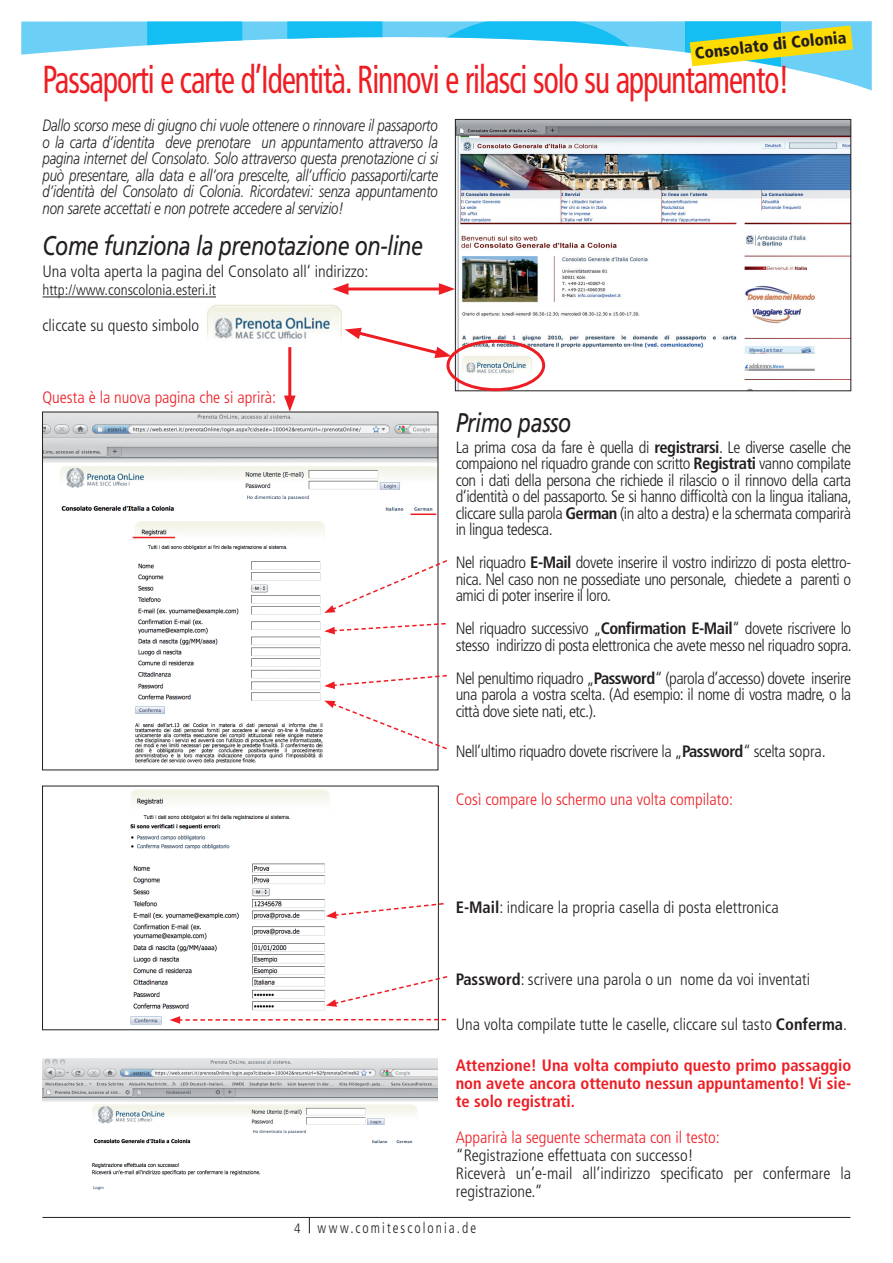
<style>
.page{position:relative;width:893px;height:1263px;background:#fff}
.page>*{position:absolute;margin:0;border:0;box-sizing:border-box;transform-origin:0 0}
.t1{font:condensed 39px "Frutiger";letter-spacing:-.03em;color:#ee1d23;scale:.8 1}
.t2{font:italic 27px "Frutiger";letter-spacing:-.02em;color:#231f20;scale:.8 1}
.t3{font:300 condensed 16.5px/16.5px "Frutiger";letter-spacing:-.01em;color:#231f20;text-align:justify}
.t4{font:italic 300 16.5px/16.5px "Frutiger";letter-spacing:-.01em;color:#231f20;text-align:justify;scale:.8 1}
.t5{font:300 condensed 16.5px/16.5px "Frutiger";letter-spacing:-.03em;color:#231f20}
.t6{font:700 condensed 16.5px/18px "Frutiger";color:#ee1d23;text-align:justify}
.t7{font:300 condensed 16.5px "Frutiger";color:#ee1d23}
.t8{font:900 condensed 16.5px "Frutiger";color:#231f20}
.t9{font:300 condensed 15px "Frutiger";color:#231f20}
.t10{font:300 condensed 15px "Frutiger";letter-spacing:.155em;color:#231f20;scale:.9 1}
.s1{font-weight:700}
.s2{font-size:13.5px}
</style>
<div class="page">
<hr style="left:43px;top:297px;width:173px;height:1px;background:#231f20">
<img style="left:43px;top:1058px;width:395px;height:132px">
<svg style="left:309px;top:1218px;width:1px;height:15px"></svg>
<hr style="left:43px;top:1217px;width:807px;height:1px;background:#231f20">
<svg style="left:21px;top:21px;width:851px;height:70px"></svg>
<svg style="left:147px;top:21px;width:235px;height:70px"></svg>
<svg style="left:399px;top:21px;width:268px;height:70px"></svg>
<svg style="left:685px;top:21px;width:95px;height:70px"></svg>
<img style="left:457px;top:121px;width:392px;height:268px">
<div style="left:455px;top:119px;width:396px;height:272px;border:1px solid #231f20"></div>
<img style="left:207px;top:304px;width:135px;height:44px">
<img style="left:44px;top:414px;width:392px;height:350px">
<img style="left:130px;top:789px;width:200px;height:236px">
<div style="left:42px;top:786px;width:397px;height:244px;border:1px solid #231f20"></div>
<hr style="left:343px;top:287px;width:102px;height:3px;background:#ee1d23">
<svg style="left:332px;top:283px;width:16px;height:12px"></svg>
<svg style="left:439px;top:283px;width:16px;height:12px"></svg>
<div style="left:446px;top:340px;width:99px;height:51px;border:3px solid #ee1d23;border-radius:50%"></div>
<svg style="left:345px;top:328px;width:106px;height:30px"></svg>
<hr style="left:288px;top:347px;width:3px;height:54px;background:#ee1d23">
<svg style="left:284px;top:396px;width:12px;height:16px"></svg>
<hr style="left:133px;top:537px;width:42px;height:1px;background:#ee1d23">
<hr style="left:410px;top:513px;width:26px;height:2px;background:#ee1d23">
<svg style="left:324px;top:559px;width:124px;height:54px"></svg>
<svg style="left:324px;top:674px;width:123px;height:15px"></svg>
<svg style="left:324px;top:701px;width:123px;height:50px"></svg>
<svg style="left:324px;top:622px;width:122px;height:12px"></svg>
<svg style="left:326px;top:902px;width:118px;height:17px"></svg>
<svg style="left:326px;top:975px;width:122px;height:32px"></svg>
<svg style="left:170px;top:1016px;width:276px;height:8px"></svg>
<svg style="left:690px;top:26px;width:163px;height:40px"></svg>
<p class="t8" style="left:694px;top:43px;width:154px;rotate:-6deg">Consolato di Colonia</p>
<h1 class="t1" style="left:43px;top:57px;width:935px">Passaporti e carte d’Identità. Rinnovi e rilasci solo su appuntamento!</h1>
<p class="t4" style="left:43px;top:118px;width:496px">Dallo scorso mese di giugno chi vuole ottenere o rinnovare il passaporto o la carta d’identita deve prenotare un appuntamento attraverso la pagina internet del Consolato. Solo attraverso questa prenotazione ci si può presentare, alla data e all’ora prescelte, all’ufficio passaporti/carte d’identità del Consolato di Colonia. Ricordatevi: senza appuntamento non sarete accettati e non potrete accedere al servizio!</p>
<h2 class="t2" style="left:43px;top:230px;width:477px">Come funziona la prenotazione on-line</h2>
<p class="t3" style="left:43px;top:264px;width:328px">Una volta aperta la pagina del Consolato all‘ indirizzo:</p>
<p class="t9" style="left:43px;top:282px;width:175px">http://www.conscolonia.esteri.it</p>
<p class="t3" style="left:43px;top:318px;width:158px">cliccate su questo simbolo</p>
<p class="t7" style="left:43px;top:388px;width:235px">Questa è la nuova pagina che si aprirà:</p>
<h2 class="t2" style="left:456px;top:407px;width:146px">Primo passo</h2>
<p class="t3" style="left:456px;top:439px;width:397px">La prima cosa da fare è quella di <span class="s1">registrarsi</span>. Le diverse caselle che compaiono nel riquadro grande con scritto <span class="s1">Registrati</span> vanno compilate con i dati della persona che richiede il rilascio o il rinnovo della carta d‘identità o del passaporto. Se si hanno difficoltà con la lingua italiana, cliccare sulla parola <span class="s1">German</span> (in alto a destra) e la schermata comparirà in lingua tedesca.</p>
<p class="t3" style="left:456px;top:554px;width:397px">Nel riquadro <span class="s1">E-Mail</span> dovete inserire il vostro indirizzo di posta elettro&shy;nica. Nel caso non ne possediate uno personale, chiedete a parenti o amici di poter inserire il loro.</p>
<p class="t5" style="left:456px;top:620px;width:398px">Nel riquadro successivo „<span class="s1">Confirmation E-Mail</span>“ dovete riscrivere lo stesso indirizzo di posta elettronica che avete messo nel riquadro sopra.</p>
<p class="t3" style="left:456px;top:670px;width:397px">Nel penultimo riquadro „<span class="s1">Password</span>“ (parola d’accesso) dovete inserire una parola a vostra scelta. (Ad esempio: il nome di vostra madre, o la città dove siete nati, etc.).</p>
<p class="t5" style="left:456px;top:743px;width:372px">Nell’ultimo riquadro dovete riscrivere la „<span class="s1">Password</span>“ scelta sopra.</p>
<p class="t7" style="left:456px;top:790px;width:279px">Così compare lo schermo una volta compilato:</p>
<p class="t3" style="left:456px;top:899px;width:324px"><span class="s1">E-Mail</span>: indicare la propria casella di posta elettronica</p>
<p class="t3" style="left:456px;top:971px;width:356px"><span class="s1">Password</span>: scrivere una parola o un nome da voi inventati</p>
<p class="t3" style="left:456px;top:1016px;width:393px">Una volta compilate tutte le caselle, cliccare sul tasto <span class="s1">Conferma</span>.</p>
<p class="t6" style="left:456px;top:1056px;width:397px">Attenzione! Una volta compiuto questo primo passaggio non avete ancora ottenuto nessun appuntamento! Vi sie&shy;te solo registrati.</p>
<p class="t7" style="left:456px;top:1128px;width:265px">Apparirà la seguente schermata con il testo:</p>
<p class="t3" style="left:456px;top:1146px;width:397px;line-height:18px;text-align:left">“Registrazione effettuata con successo!<br>Riceverà un’e-mail all’indirizzo specificato per confermare la registrazione.”</p>
<p class="t10" style="left:294px;top:1219px;width:204px"><span class="s2">4</span> www.comitescolonia.de</p>
</div>
